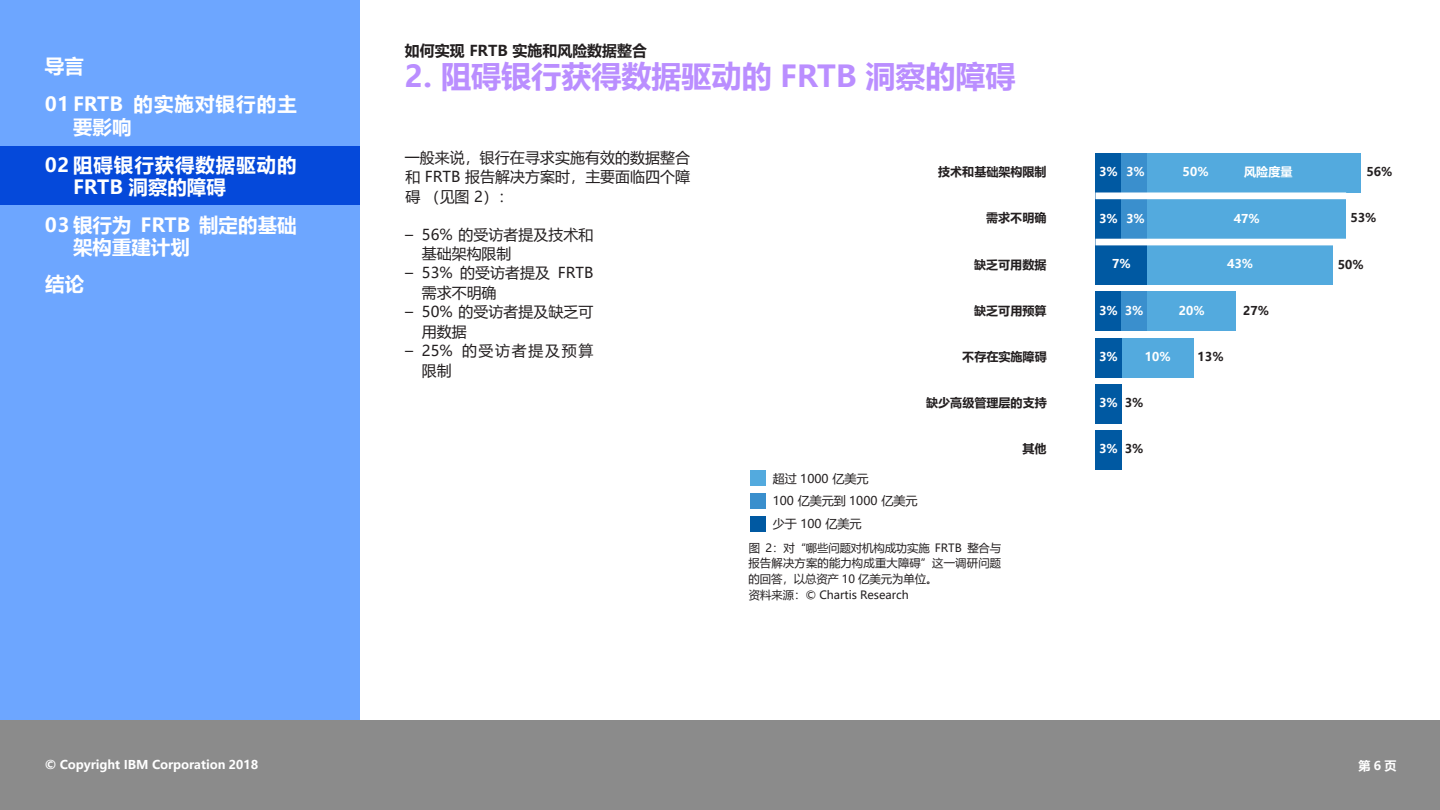
<style>
.page{position:relative;width:1440px;height:810px;background:#fff}
.page>*{position:absolute;margin:0;border:0;box-sizing:border-box;transform-origin:0 0}
.t1{font:700 30px "Microsoft Ya Hei";color:#ba8eff}
.t2{font:700 19.5px/22.5px "Microsoft Ya Hei";letter-spacing:.005em;color:#fff}
.t3{font:700 19.5px/22.5px "Microsoft Ya Hei";letter-spacing:.045em;color:#fff}
.t4{font:700 19.5px/22.5px "Microsoft Ya Hei";letter-spacing:.055em;color:#fff}
.t5{font:15px/19.5px "Microsoft Ya Hei";color:#231f20}
.t6{font:700 15px "Microsoft Ya Hei";color:#231f20}
.t7{font:15px/19.5px "Microsoft Ya Hei";letter-spacing:.11em;color:#231f20}
.Slide{font:700 12px "Microsoft Ya Hei";color:#fff}
.t8{font:700 12px "Microsoft Ya Hei";color:#231f20}
.t9{font:12px "Microsoft Ya Hei";color:#231f20}
.t10{font:11.4px/15.6px "Microsoft Ya Hei";color:#231f20;text-align:justify}
.s1{color:#231f20}
</style>
<div class="page">
<div style="left:0;top:0;width:360px;height:48px;background:#6da6ff"></div>
<div style="left:0;top:303px;width:360px;height:417px;background:#6da6ff"></div>
<div style="left:0;top:720px;width:1440px;height:90px;background:#8b8b8b"></div>
<div style="left:0;top:48px;width:360px;height:37px;background:#6da6ff"></div>
<div style="left:0;top:145px;width:360px;height:61px;background:#0549da"></div>
<div style="left:0;top:84px;width:360px;height:62px;background:#6da6ff"></div>
<div style="left:0;top:206px;width:360px;height:61px;background:#6da6ff"></div>
<div style="left:0;top:267px;width:360px;height:36px;background:#6da6ff"></div>
<div style="left:1148px;top:153px;width:213px;height:40px;background:#53aade"></div>
<div style="left:1095px;top:292px;width:27px;height:39px;background:#0059a2"></div>
<div style="left:1122px;top:292px;width:26px;height:39px;background:#3a8fcd"></div>
<div style="left:1148px;top:292px;width:88px;height:39px;background:#53aade"></div>
<div style="left:1095px;top:338px;width:27px;height:39px;background:#0059a2"></div>
<div style="left:1122px;top:338px;width:72px;height:39px;background:#53aade"></div>
<div style="left:1095px;top:384px;width:27px;height:40px;background:#0059a2"></div>
<div style="left:1095px;top:430px;width:27px;height:40px;background:#0059a2"></div>
<div style="left:750px;top:517px;width:15px;height:15px;background:#0059a2"></div>
<div style="left:750px;top:493px;width:15px;height:16px;background:#3a8fcd"></div>
<div style="left:750px;top:470px;width:15px;height:15px;background:#53aade"></div>
<div style="left:1095px;top:153px;width:27px;height:43px;background:#0059a2"></div>
<div style="left:1122px;top:153px;width:26px;height:43px;background:#3a8fcd"></div>
<div style="left:1095px;top:196px;width:27px;height:46px;background:#0059a2"></div>
<div style="left:1122px;top:196px;width:26px;height:46px;background:#3a8fcd"></div>
<div style="left:1148px;top:196px;width:198px;height:46px;background:#53aade"></div>
<div style="left:1095px;top:242px;width:53px;height:43px;background:#0059a2"></div>
<div style="left:1148px;top:242px;width:185px;height:43px;background:#53aade"></div>
<div style="left:1095px;top:192px;width:251px;height:7px;background:#fff"></div>
<div style="left:1095px;top:239px;width:251px;height:6px;background:#fff"></div>
<p class="t2" style="left:45px;top:54px;width:40px">导言</p>
<p class="t4" style="left:73px;top:92px;width:225px;text-indent:-28px">01 FRTB 的实施对银行的主要影响</p>
<p class="t3" style="left:73px;top:153px;width:225px;text-indent:-28px">02 阻碍银行获得数据驱动的<br>FRTB 洞察的障碍</p>
<p class="t2" style="left:73px;top:213px;width:225px;text-indent:-28px">03 银行为 FRTB 制定的基础架构重建计划</p>
<p class="t2" style="left:45px;top:272px;width:40px">结论</p>
<p class="t6" style="left:405px;top:40px;width:244px">如何实现 FRTB 实施和风险数据整合</p>
<p class="t1" style="left:405px;top:55px;width:612px">2. 阻碍银行获得数据驱动的 FRTB 洞察的障碍</p>
<p class="t5" style="left:405px;top:147px;width:287px;text-align:justify">一般来说，银行在寻求实施有效的数据整合和 FRTB 报告解决方案时，主要面临四个障碍（见图 2）：</p>
<p class="t5" style="left:422px;top:224px;width:173px;text-indent:-17px">– 56% 的受访者提及技术和基础架构限制</p>
<p class="t5" style="left:422px;top:263px;width:173px;text-indent:-17px">– 53% 的受访者提及 FRTB需求不明确</p>
<p class="t5" style="left:422px;top:302px;width:173px;text-indent:-17px">– 50% 的受访者提及缺乏可用数据</p>
<p class="t7" style="left:422px;top:341px;width:173px;text-indent:-17px">– 25% 的受访者提及预算限制</p>
<p class="t8" style="left:938px;top:163px;width:110px">技术和基础架构限制</p>
<p class="t9" style="left:773px;top:470px;width:97px">超过 1000 亿美元</p>
<p class="t9" style="left:773px;top:493px;width:146px">100 亿美元到 1000 亿美元</p>
<p class="t9" style="left:773px;top:515px;width:90px">少于 100 亿美元</p>
<p class="t8" style="left:986px;top:210px;width:62px">需求不明确</p>
<p class="t8" style="left:974px;top:256px;width:74px">缺乏可用数据</p>
<p class="t8" style="left:974px;top:302px;width:74px">缺乏可用预算</p>
<p class="t8" style="left:962px;top:348px;width:86px">不存在实施障碍</p>
<p class="t8" style="left:926px;top:394px;width:122px">缺少高级管理层的支持</p>
<p class="t8" style="left:1023px;top:441px;width:26px">其他</p>
<p class="t10" style="left:748px;top:539px;width:254px">图 2：对“哪些问题对机构成功实施 FRTB 整合与报告解决方案的能力构成重大障碍”这一调研问题的回答，以总资产 10 亿美元为单位。</p>
<p class="t10" style="left:749px;top:586px;width:162px">资料来源：© Chartis Research</p>
<p class="Slide" style="left:1099px;top:163px;width:20px">3%</p>
<p class="Slide" style="left:1126px;top:163px;width:20px">3%</p>
<p class="Slide" style="left:1183px;top:163px;width:27px">50%</p>
<p class="Slide" style="left:1244px;top:163px;width:50px">风险度量</p>
<p class="Slide" style="left:1099px;top:211px;width:20px">3%</p>
<p class="Slide" style="left:1126px;top:211px;width:20px">3%</p>
<p class="Slide" style="left:1234px;top:211px;width:27px">47%</p>
<p class="Slide" style="left:1112px;top:255px;width:20px">7%</p>
<p class="Slide" style="left:1227px;top:255px;width:27px">43%</p>
<p class="Slide" style="left:1099px;top:302px;width:46px">3% 3%</p>
<p class="Slide" style="left:1179px;top:302px;width:27px">20%</p>
<p class="t8" style="left:1243px;top:302px;width:27px">27%</p>
<p class="Slide" style="left:1099px;top:348px;width:20px">3%</p>
<p class="Slide" style="left:1145px;top:348px;width:27px">10%</p>
<p class="t8" style="left:1198px;top:348px;width:27px">13%</p>
<p class="Slide" style="left:1099px;top:394px;width:46px">3% <span class="s1">3%</span></p>
<p class="Slide" style="left:1099px;top:441px;width:46px">3% <span class="s1">3%</span></p>
<p class="t8" style="left:1366px;top:163px;width:27px">56%</p>
<p class="t8" style="left:1350px;top:210px;width:27px">53%</p>
<p class="t8" style="left:1338px;top:256px;width:27px">50%</p>
<p class="Slide" style="left:45px;top:756px;width:215px">© Copyright IBM Corporation 2018</p>
<p class="Slide" style="left:1358px;top:758px;width:39px">第6页</p>
</div>
